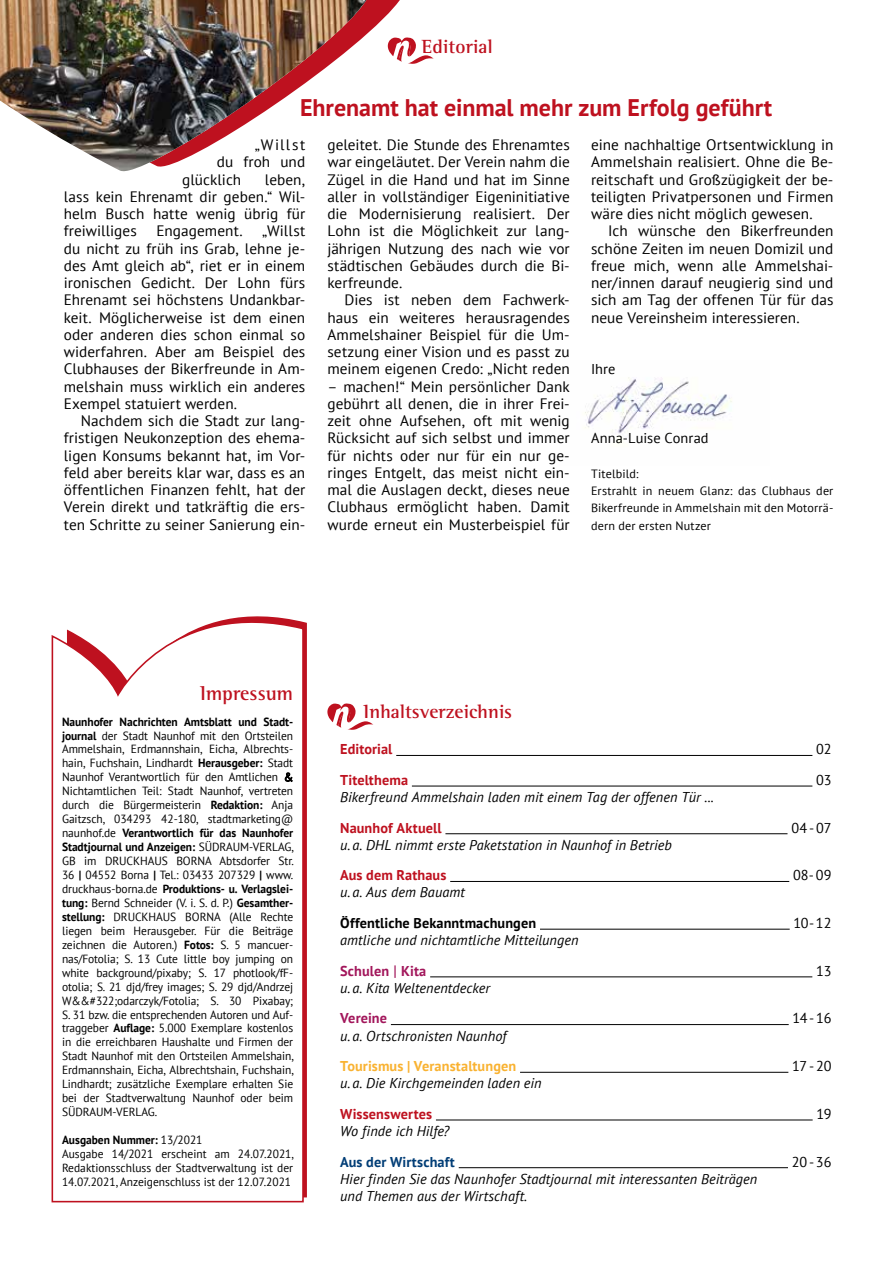
<style>
.page{position:relative;width:893px;height:1263px;background:#fff}
.page>*{position:absolute;margin:0;border:0;box-sizing:border-box;transform-origin:0 0}
.t1{font:700 24px "PT Sans";letter-spacing:-.005em;color:#be111f}
.t2{font:700 20.55px "Rotis Semi Serif";letter-spacing:.005em;color:#be111f}
.t3{font:700 19.5px "Rotis Semi Serif";letter-spacing:.005em;color:#be111f}
.t4{font:15.15px/17.2px "PT Sans";letter-spacing:.005em;color:#000;text-align:justify}
.t5{font:italic 14.25px/30.6px "PT Sans";letter-spacing:.005em;color:#000}
.t6{font:700 14.25px "PT Sans";letter-spacing:.01em;color:#be111f}
.t7{font:14.25px "PT Sans";color:#000}
.t8{font:700 14.25px "PT Sans";letter-spacing:.01em;color:#000}
.t9{font:700 14.25px "PT Sans";letter-spacing:.01em;color:#f9b231}
.t10{font:700 14.25px "PT Sans";letter-spacing:.01em;color:#003d76}
.t11{font:700 14.25px "PT Sans";letter-spacing:.005em;color:#a2165b}
.t12{font:12px/17.2px "PT Sans";letter-spacing:.015em;color:#000}
.t13{font:11.85px/14px "PT Sans";color:#000;text-align:justify}
.s1{font-weight:700}
.s2{font-weight:700;font-style:normal;color:#a2165b}
.s3{font-family:"Rotis Semi Serif";font-weight:700;font-style:normal;color:#a2165b}
</style>
<div class="page">
<img style="left:585px;top:377px;width:147px;height:66px">
<svg style="left:409px;top:37px;width:25px;height:27px"></svg>
<svg style="left:375px;top:0;width:34px;height:64px"></svg>
<svg style="left:366px;top:0;width:9px;height:35px"></svg>
<img style="left:0;top:0;width:366px;height:172px">
<svg style="left:51px;top:616px;width:254px;height:587px"></svg>
<svg style="left:327px;top:703px;width:46px;height:27px"></svg>
<hr style="left:396px;top:755px;width:416px;height:1px;background:#000">
<hr style="left:412px;top:786px;width:400px;height:1px;background:#000">
<hr style="left:445px;top:833px;width:342px;height:1px;background:#000">
<hr style="left:450px;top:881px;width:339px;height:1px;background:#000">
<hr style="left:540px;top:929px;width:250px;height:1px;background:#000">
<hr style="left:430px;top:976px;width:382px;height:1px;background:#000">
<hr style="left:391px;top:1024px;width:398px;height:1px;background:#000">
<hr style="left:520px;top:1072px;width:268px;height:1px;background:#000">
<hr style="left:436px;top:1119px;width:377px;height:1px;background:#000">
<hr style="left:459px;top:1167px;width:329px;height:1px;background:#000">
<p class="t3" style="left:422px;top:35px;width:72px">Editorial</p>
<h1 class="t1" style="left:300px;top:91px;width:474px">Ehrenamt hat einmal mehr zum Erfolg geführt</h1>
<p class="t4" style="left:255px;top:136px;width:52px">„Willst</p>
<p class="t4" style="left:217px;top:153px;width:90px">du froh und</p>
<p class="t4" style="left:182px;top:170px;width:60px">glücklich</p>
<p class="t4" style="left:327px;top:136px;width:244px">geleitet. Die Stunde des Ehrenamtes war eingeläutet. Der Verein nahm die Zügel in die Hand und hat im Sinne aller in vollständiger Eigeninitiative die Modernisierung realisiert. Der Lohn ist die Möglichkeit zur lang&shy;jährigen Nutzung des nach wie vor städtischen Gebäudes durch die Bi&shy;kerfreunde.</p>
<p class="t4" style="left:327px;top:291px;width:244px;text-indent:17px">Dies ist neben dem Fachwerk&shy;haus ein weiteres herausragendes Ammelshainer Beispiel für die Um&shy;setzung einer Vision und es passt zu meinem eigenen Credo: „Nicht reden</p>
<p class="t4" style="left:327px;top:377px;width:244px">– machen!“ Mein persönlicher Dank gebührt all denen, die in ihrer Frei&shy;zeit ohne Aufsehen, oft mit wenig Rücksicht auf sich selbst und immer für nichts oder nur für ein nur ge&shy;ringes Entgelt, das meist nicht ein&shy;mal die Auslagen deckt, dieses neue Clubhaus ermöglicht haben. Damit wurde erneut ein Musterbeispiel für</p>
<p class="t4" style="left:591px;top:136px;width:244px">eine nachhaltige Ortsentwicklung in Ammelshain realisiert. Ohne die Be&shy;reitschaft und Großzügigkeit der be&shy;teiligten Privatpersonen und Firmen wäre dies nicht möglich gewesen.</p>
<p class="t4" style="left:591px;top:222px;width:244px;text-indent:17px">Ich wünsche den Bikerfreunden schöne Zeiten im neuen Domizil und freue mich, wenn alle Ammelshai&shy;ner/innen darauf neugierig sind und sich am Tag der offenen Tür für das neue Vereinsheim interessieren.</p>
<p class="t4" style="left:64px;top:170px;width:243px;text-indent:201px">leben, lass kein Ehrenamt dir geben.“ Wil&shy;helm Busch hatte wenig übrig für freiwilliges</p>
<p class="t4" style="left:64px;top:222px;width:243px;text-indent:198px">„Willst du nicht zu früh ins Grab, lehne je&shy;des Amt gleich ab“, riet er in einem ironischen Gedicht. Der Lohn fürs Ehrenamt sei höchstens Undankbar&shy;keit. Möglicherweise ist dem einen oder anderen dies schon einmal so widerfahren. Aber am Beispiel des Clubhauses der Bikerfreunde in Am&shy;melshain muss wirklich ein anderes Exempel statuiert werden.</p>
<p class="t4" style="left:64px;top:412px;width:243px;text-indent:17px">Nachdem sich die Stadt zur lang&shy;fristigen Neukonzeption des ehema&shy;ligen Konsums bekannt hat, im Vor&shy;feld aber bereits klar war, dass es an öffentlichen Finanzen fehlt, hat der Verein direkt und tatkräftig die ers&shy;ten Schritte zu seiner Sanierung ein-</p>
<p class="t4" style="left:156px;top:222px;width:88px">Engagement.</p>
<p class="t7" style="left:591px;top:360px;width:26px">Ihre</p>
<p class="t7" style="left:591px;top:429px;width:119px">Anna-Luise Conrad</p>
<p class="t12" style="left:591px;top:465px;width:244px">Titelbild:<br>Erstrahlt in neuem Glanz: das Clubhaus der<br>Bikerfreunde in Ammelshain mit den Motorrä&shy;dern der ersten Nutzer</p>
<h2 class="t2" style="left:200px;top:681px;width:95px">Impressum</h2>
<p class="t13" style="left:62px;top:714px;width:234px"><span class="s1">Naunhofer Nachrichten Amtsblatt und Stadt&shy;journal</span> der Stadt Naunhof mit den Ortsteilen Ammelshain, Erdmannshain, Eicha, Albrechts&shy;hain, Fuchshain, Lindhardt <span class="s1">Herausgeber:</span> Stadt Naunhof Verantwortlich für den Amtlichen &amp; Nichtamtlichen Teil: Stadt Naunhof, vertreten durch die Bürgermeisterin <span class="s1">Redaktion:</span> Anja Gaitzsch, 034293 42-180, stadtmarketing@ naunhof.de <span class="s1">Verantwortlich für das Naunhofer Stadtjournal und Anzeigen:</span> SÜDRAUM-VERLAG, GB im DRUCKHAUS BORNA Abtsdorfer Str.<br>36 <span class="s1">|</span> 04552 Borna <span class="s1">|</span> Tel.: 03433 207329 <span class="s1">|</span> www. druckhaus-borna.de <span class="s1">Produktions- u. Verlagslei&shy;tung:</span> Bernd Schneider (V. i. S. d. P.) <span class="s1">Gesamther&shy;stellung:</span> DRUCKHAUS BORNA (Alle Rechte liegen beim Herausgeber. Für die Beiträge zeichnen die Autoren.) <span class="s1">Fotos:</span> S. 5 mancuer&shy;nas/Fotolia; S. 13 Cute little boy jumping on white background/pixaby; S. 17 photlook/fF&shy;otolia; S. 21 djd/frey images; S. 29 djd/Andrzej W&amp;&amp;#322;odarczyk/Fotolia; S. 30 Pixabay; S. 31 bzw. die entsprechenden Autoren und Auf&shy;traggeber <span class="s1">Auflage:</span> 5.000 Exemplare kostenlos in die erreichbaren Haushalte und Firmen der Stadt Naunhof mit den Ortsteilen Ammelshain, Erdmannshain, Eicha, Albrechtshain, Fuchshain, Lindhardt; zusätzliche Exemplare erhalten Sie bei der Stadtverwaltung Naunhof oder beim SÜDRAUM-VERLAG.</p>
<p class="t13" style="left:62px;top:1133px;width:234px;text-align:left"><span class="s1">Ausgaben Nummer:</span> 13/2021<br>Ausgabe 14/2021 erscheint am 24.07.2021, Redaktionsschluss der Stadtverwaltung ist der 14.07.2021, Anzeigenschluss ist der 12.07.2021</p>
<p class="t3" style="left:364px;top:700px;width:150px">Inhaltsverzeichnis</p>
<p class="t6" style="left:340px;top:740px;width:54px">Editorial</p>
<p class="t7" style="left:816px;top:740px;width:17px">02</p>
<p class="t6" style="left:340px;top:770px;width:69px">Titelthema</p>
<p class="t7" style="left:816px;top:771px;width:17px">03</p>
<p class="t5" style="left:340px;top:781px;width:375px">Bikerfreund Ammelshain laden mit einem Tag der offenen Tür ...</p>
<p class="t6" style="left:340px;top:818px;width:103px">Naunhof Aktuell</p>
<p class="t7" style="left:791px;top:818px;width:42px">04-07</p>
<p class="t5" style="left:340px;top:829px;width:333px">u. a. DHL nimmt erste Paketstation in Naunhof in Betrieb</p>
<p class="t6" style="left:340px;top:866px;width:108px">Aus dem Rathaus</p>
<p class="t7" style="left:793px;top:866px;width:40px">08-09</p>
<p class="t5" style="left:340px;top:877px;width:126px">u. a. Aus dem Bauamt</p>
<p class="t8" style="left:340px;top:914px;width:198px">Öffentliche Bekanntmachungen</p>
<p class="t7" style="left:793px;top:914px;width:39px">10-12</p>
<p class="t5" style="left:340px;top:924px;width:240px">amtliche und nichtamtliche Mitteilungen<br><span class="s2">Schulen</span> <span class="s3">|</span> <span class="s2">Kita</span></p>
<p class="t7" style="left:816px;top:962px;width:17px">13</p>
<p class="t5" style="left:340px;top:972px;width:152px">u. a. Kita Weltenentdecker</p>
<p class="t11" style="left:340px;top:1009px;width:48px">Vereine</p>
<p class="t7" style="left:792px;top:1009px;width:40px">14-16</p>
<p class="t5" style="left:340px;top:1020px;width:168px">u. a. Ortschronisten Naunhof</p>
<p class="t9" style="left:340px;top:1057px;width:178px">Tourismus | Veranstaltungen</p>
<p class="t7" style="left:792px;top:1057px;width:41px">17-20</p>
<p class="t5" style="left:340px;top:1068px;width:203px">u. a. Die Kirchgemeinden laden ein</p>
<p class="t6" style="left:340px;top:1104px;width:93px">Wissenswertes</p>
<p class="t7" style="left:816px;top:1105px;width:17px">19</p>
<p class="t5" style="left:340px;top:1115px;width:111px">Wo finde ich Hilfe?</p>
<p class="t10" style="left:340px;top:1152px;width:116px">Aus der Wirtschaft</p>
<p class="t7" style="left:792px;top:1152px;width:41px">20-36</p>
<p class="t5" style="left:340px;top:1170px;width:419px;line-height:17.1px">Hier finden Sie das Naunhofer Stadtjournal mit interessanten Beiträgen und Themen aus der Wirtschaft.</p>
</div>
